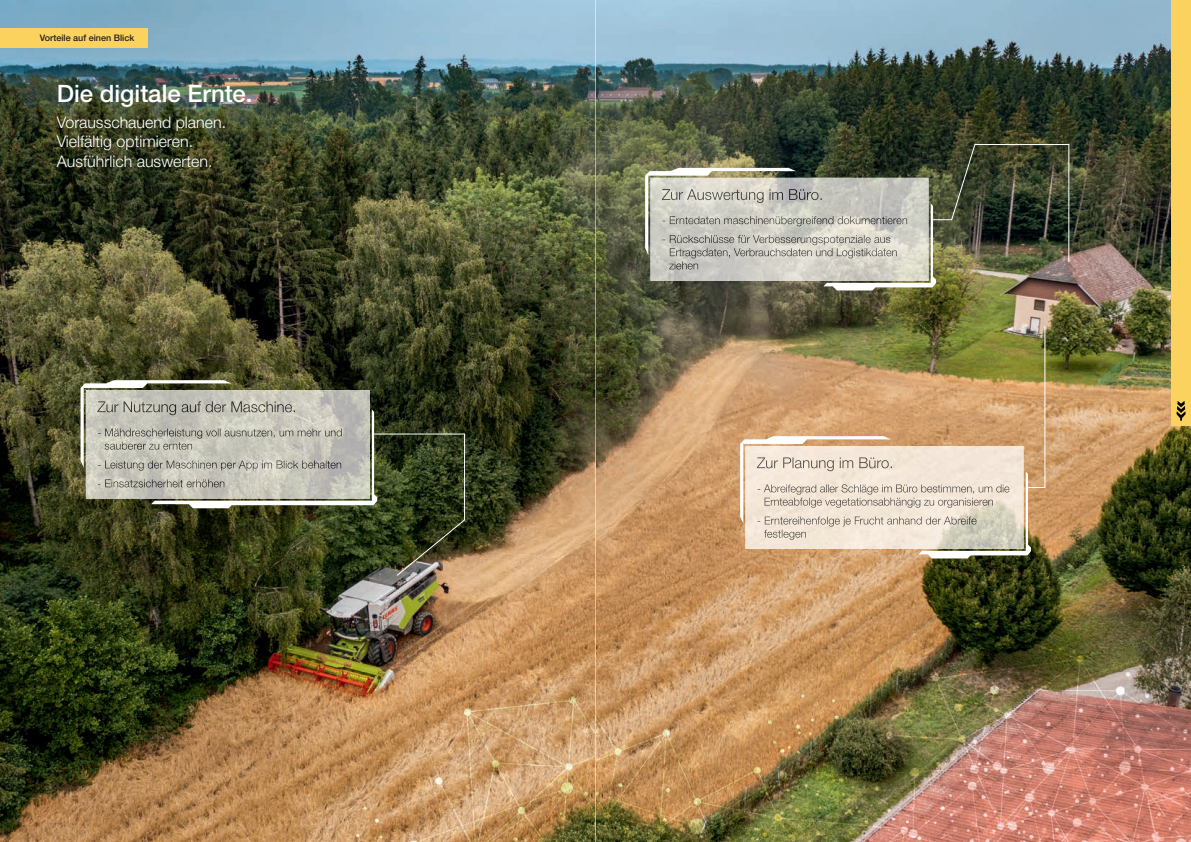
<style>
.page{position:relative;width:1191px;height:842px;background:#fff}
.page>*{position:absolute;margin:0;border:0;box-sizing:border-box;transform-origin:0 0}
.t1{font:500 24px "CLAAS Helvetica Neue";color:#fff}
.t2{font:300 16px/19.2px "CLAAS Helvetica Neue";color:#fff}
.t3{font:500 9px "CLAAS Helvetica Neue";color:#231f20}
</style>
<div class="page">
<img style="left:595px;top:0;width:596px;height:842px">
<img style="left:0;top:0;width:595px;height:842px">
<svg style="left:645px;top:168px;width:151px;height:87px"></svg>
<svg style="left:740px;top:436px;width:151px;height:87px"></svg>
<img style="left:650px;top:178px;width:173px;height:103px">
<img style="left:662px;top:189px;width:159px;height:14px">
<img style="left:662px;top:216px;width:161px;height:10px">
<img style="left:662px;top:235px;width:161px;height:10px">
<img style="left:670px;top:248px;width:153px;height:10px">
<img style="left:669px;top:261px;width:29px;height:8px">
<div style="left:745px;top:446px;width:173px;height:103px;background:#f4e7d9"></div>
<img style="left:757px;top:457px;width:135px;height:14px">
<img style="left:757px;top:484px;width:161px;height:11px">
<img style="left:764px;top:498px;width:154px;height:10px">
<img style="left:757px;top:517px;width:161px;height:10px">
<img style="left:764px;top:530px;width:42px;height:10px">
<div style="left:0;top:28px;width:147px;height:20px;background:#fbd25d"></div>
<svg style="left:81px;top:380px;width:384px;height:197px"></svg>
<img style="left:823px;top:143px;width:246px;height:147px">
<div style="left:1171px;top:0;width:20px;height:425px;background:#fbd25d"></div>
<svg style="left:1176px;top:401px;width:9px;height:20px"></svg>
<img style="left:918px;top:325px;width:128px;height:233px">
<p class="t3" style="left:40px;top:32px;width:96px">Vorteile auf einen Blick</p>
<h1 class="t1" style="left:57px;top:78px;width:197px">Die digitale Ernte.</h1>
<p class="t2" style="left:57px;top:113px;width:171px">Vorausschauend planen.<br>Vielfältig optimieren.<br>Ausführlich auswerten.</p>
</div>
